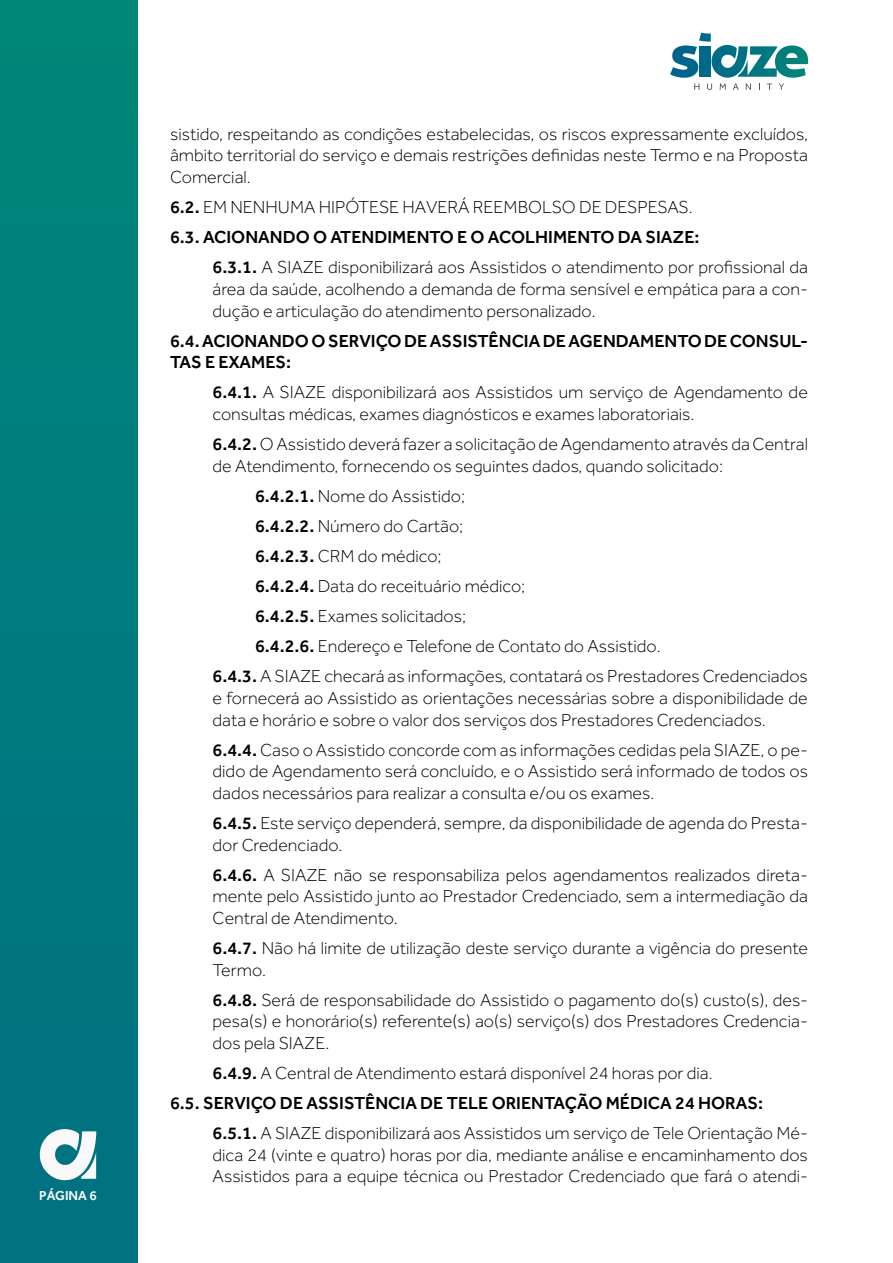
<style>
.page{position:relative;width:893px;height:1263px;background:#fff}
.page>*{position:absolute;margin:0;border:0;box-sizing:border-box;transform-origin:0 0}
.t1{font:300 18px/21.6px "Effra";color:#000}
.t2{font:500 18px/21.6px "Effra";color:#000}
.t3{font:500 13.5px "Effra";color:#fff}
.s1{font-weight:500}
</style>
<div class="page">
<div style="left:0;top:0;width:137px;height:1263px;background:#007b7e"></div>
<svg style="left:40px;top:1129px;width:56px;height:51px"></svg>
<svg style="left:670px;top:33px;width:138px;height:45px"></svg>
<svg style="left:694px;top:84px;width:5px;height:6px"></svg>
<svg style="left:707px;top:84px;width:5px;height:6px"></svg>
<svg style="left:720px;top:84px;width:6px;height:6px"></svg>
<svg style="left:733px;top:84px;width:6px;height:6px"></svg>
<svg style="left:746px;top:84px;width:5px;height:6px"></svg>
<svg style="left:779px;top:84px;width:5px;height:6px"></svg>
<p class="t3" style="left:39px;top:1188px;width:59px">PÁGINA 6</p>
<p class="t1" style="left:170px;top:123px;width:639px;text-align:justify">sistido, respeitando as condições estabelecidas, os riscos expressamente excluídos, âmbito territorial do serviço e demais restrições definidas neste Termo e na Proposta Comercial.</p>
<p class="t1" style="left:170px;top:196px;width:524px"><span class="s1">6.2.</span> EM NENHUMA HIPÓTESE HAVERÁ REEMBOLSO DE DESPESAS.</p>
<p class="t2" style="left:170px;top:226px;width:531px">6.3. ACIONANDO O ATENDIMENTO E O ACOLHIMENTO DA SIAZE:</p>
<p class="t1" style="left:213px;top:256px;width:597px"><span class="s1">6.3.1.</span> A SIAZE disponibilizará aos Assistidos o atendimento por profissional da</p>
<p class="t1" style="left:213px;top:278px;width:597px">área da saúde, acolhendo a demanda de forma sensível e empática para a con&shy;dução e articulação do atendimento personalizado.</p>
<p class="t2" style="left:170px;top:330px;width:639px">6.4. ACIONANDO O SERVIÇO DE ASSISTÊNCIA DE AGENDAMENTO DE CONSUL-<br>TAS E EXAMES:</p>
<p class="t1" style="left:213px;top:381px;width:597px"><span class="s1">6.4.1.</span> A SIAZE disponibilizará aos Assistidos um serviço de Agendamento de consultas médicas, exames diagnósticos e exames laboratoriais.</p>
<p class="t1" style="left:213px;top:433px;width:597px"><span class="s1">6.4.2.</span> O Assistido deverá fazer a solicitação de Agendamento através da Central de Atendimento, fornecendo os seguintes dados, quando solicitado:</p>
<p class="t1" style="left:255px;top:485px;width:211px"><span class="s1">6.4.2.1.</span> Nome do Assistido;</p>
<p class="t1" style="left:255px;top:515px;width:209px"><span class="s1">6.4.2.2.</span> Número do Cartão;</p>
<p class="t1" style="left:255px;top:545px;width:188px"><span class="s1">6.4.2.3.</span> CRM do médico;</p>
<p class="t1" style="left:255px;top:575px;width:272px"><span class="s1">6.4.2.4.</span> Data do receituário médico;</p>
<p class="t1" style="left:255px;top:605px;width:212px"><span class="s1">6.4.2.5.</span> Exames solicitados;</p>
<p class="t1" style="left:255px;top:635px;width:407px"><span class="s1">6.4.2.6.</span> Endereço e Telefone de Contato do Assistido.</p>
<p class="t1" style="left:213px;top:665px;width:597px"><span class="s1">6.4.3.</span> A SIAZE checará as informações, contatará os Prestadores Credenciados</p>
<p class="t1" style="left:213px;top:687px;width:597px">e fornecerá ao Assistido as orientações necessárias sobre a disponibilidade de data e horário e sobre o valor dos serviços dos Prestadores Credenciados.</p>
<p class="t1" style="left:213px;top:739px;width:597px;text-align:justify"><span class="s1">6.4.4.</span> Caso o Assistido concorde com as informações cedidas pela SIAZE, o pe&shy;dido de Agendamento será concluído, e o Assistido será informado de todos os dados necessários para realizar a consulta e/ou os exames.</p>
<p class="t1" style="left:213px;top:812px;width:597px"><span class="s1">6.4.5.</span> Este serviço dependerá, sempre, da disponibilidade de agenda do Presta&shy;dor Credenciado.</p>
<p class="t1" style="left:213px;top:864px;width:597px;text-align:justify"><span class="s1">6.4.6.</span> A SIAZE não se responsabiliza pelos agendamentos realizados direta&shy;mente pelo Assistido junto ao Prestador Credenciado, sem a intermediação da Central de Atendimento.</p>
<p class="t1" style="left:213px;top:937px;width:597px"><span class="s1">6.4.7.</span> Não há limite de utilização deste serviço durante a vigência do presente<br>Termo.</p>
<p class="t1" style="left:213px;top:989px;width:597px;text-align:justify"><span class="s1">6.4.8.</span> Será de responsabilidade do Assistido o pagamento do(s) custo(s), des&shy;pesa(s) e honorário(s) referente(s) ao(s) serviço(s) dos Prestadores Credencia&shy;dos pela SIAZE.</p>
<p class="t1" style="left:213px;top:1062px;width:502px"><span class="s1">6.4.9.</span> A Central de Atendimento estará disponível 24 horas por dia.</p>
<p class="t2" style="left:170px;top:1092px;width:594px">6.5. SERVIÇO DE ASSISTÊNCIA DE TELE ORIENTAÇÃO MÉDICA 24 HORAS:</p>
<p class="t1" style="left:213px;top:1122px;width:597px"><span class="s1">6.5.1.</span> A SIAZE disponibilizará aos Assistidos um serviço de Tele Orientação Mé-</p>
<p class="t1" style="left:213px;top:1144px;width:597px">dica 24 (vinte e quatro) horas por dia, mediante análise e encaminhamento dos<br>Assistidos para a equipe técnica ou Prestador Credenciado que fará o atendi-</p>
</div>
